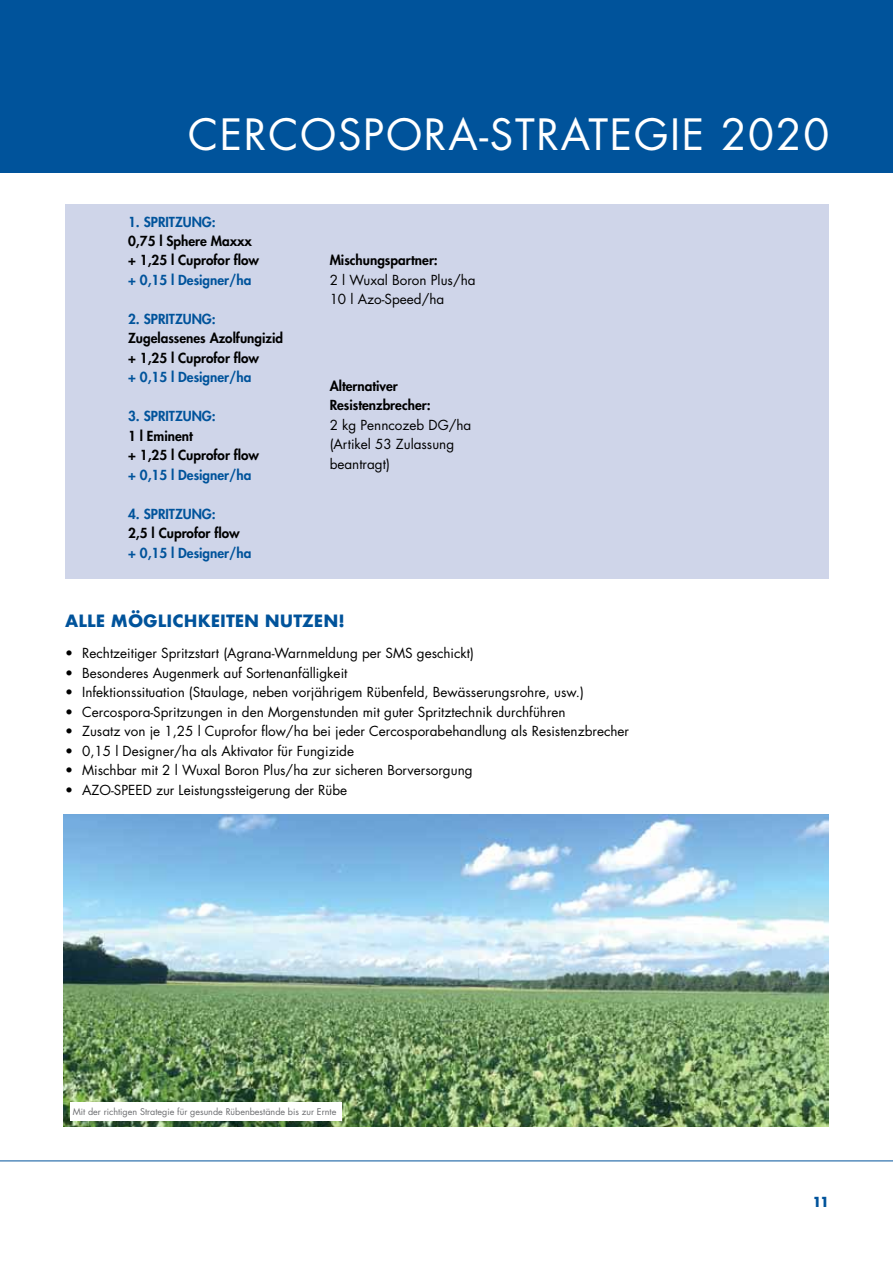
<style>
.page{position:relative;width:893px;height:1263px;background:#fff}
.page>*{position:absolute;margin:0;border:0;box-sizing:border-box;transform-origin:0 0}
.t1{font:42px "Futura";letter-spacing:.04em;color:#fff}
.t2{font:700 16.5px "Futura";color:#00539b}
.t3{font:13.5px/19.5px "Futura";color:#000}
.t4{font:800 13.5px/19.5px "Futura";color:#000}
.t5{font:800 13.5px "Futura";color:#00539b}
.t6{font:700 13.5px "Futura";color:#00539b}
.t7{font:9px "Futura";color:#6d6e71}
</style>
<div class="page">
<div style="left:0;top:0;width:893px;height:173px;background:#00539b"></div>
<hr style="left:0;top:1160px;width:893px;height:1px;background:#00539b">
<div style="left:65px;top:205px;width:763px;height:374px;background:#cfd5e9"></div>
<img style="left:64px;top:814px;width:765px;height:313px">
<div style="left:71px;top:1103px;width:271px;height:18px;background:#fff"></div>
<h1 class="t1" style="left:188px;top:105px;width:58px">Cerc</h1>
<h1 class="t1" style="left:300px;top:105px;width:240px">ospora-Strategie</h1>
<h1 class="t1" style="left:721px;top:105px;width:110px">2020</h1>
<p class="t5" style="left:128px;top:212px;width:89px">1. SPRITZUNG:</p>
<p class="t4" style="left:128px;top:231px;width:133px">0,75 l Sphere Maxxx + 1,25 l Cuprofor flow</p>
<p class="t5" style="left:128px;top:271px;width:125px">+ 0,15 l Designer/ha</p>
<p class="t5" style="left:128px;top:310px;width:89px">2. SPRITZUNG:</p>
<p class="t4" style="left:128px;top:328px;width:156px">Zugelassenes Azolfungizid + 1,25 l Cuprofor flow</p>
<p class="t5" style="left:128px;top:368px;width:125px">+ 0,15 l Designer/ha</p>
<p class="t5" style="left:128px;top:407px;width:89px">3. SPRITZUNG:</p>
<p class="t4" style="left:128px;top:426px;width:133px">1 l Eminent<br>+ 1,25 l Cuprofor flow</p>
<p class="t5" style="left:128px;top:466px;width:125px">+ 0,15 l Designer/ha</p>
<p class="t5" style="left:128px;top:505px;width:89px">4. SPRITZUNG:</p>
<p class="t4" style="left:128px;top:523px;width:113px">2,5 l Cuprofor flow</p>
<p class="t5" style="left:128px;top:544px;width:125px">+ 0,15 l Designer/ha</p>
<p class="t4" style="left:330px;top:250px;width:110px">Mischungspartner:</p>
<p class="t3" style="left:330px;top:270px;width:147px">2 l Wuxal Boron Plus/ha<br>10 l Azo-Speed/ha</p>
<p class="t4" style="left:330px;top:376px;width:102px">Alternativer<br>Resistenzbrecher:</p>
<p class="t3" style="left:330px;top:415px;width:143px">2 kg Penncozeb DG/ha (Artikel 53 Zulassung beantragt)</p>
<p class="t2" style="left:65px;top:609px;width:281px">ALLE MÖGLICHKEITEN NUTZEN!</p>
<p class="t3" style="left:65px;top:643px;width:410px">• Rechtzeitiger Spritzstart (Agrana-Warnmeldung per SMS geschickt)</p>
<p class="t3" style="left:65px;top:663px;width:284px">• Besonderes Augenmerk auf Sortenanfälligkeit</p>
<p class="t3" style="left:65px;top:682px;width:520px">• Infektionssituation (Staulage, neben vorjährigem Rübenfeld, Bewässerungsrohre, usw.)</p>
<p class="t3" style="left:65px;top:702px;width:502px">• Cercospora-Spritzungen in den Morgenstunden mit guter Spritztechnik durchführen</p>
<p class="t3" style="left:65px;top:721px;width:565px">• Zusatz von je 1,25 l Cuprofor flow/ha bei jeder Cercosporabehandlung als Resistenzbrecher</p>
<p class="t3" style="left:65px;top:741px;width:290px">• 0,15 l Designer/ha als Aktivator für Fungizide</p>
<p class="t3" style="left:65px;top:760px;width:409px">• Mischbar mit 2 l Wuxal Boron Plus/ha zur sicheren Borversorgung</p>
<p class="t3" style="left:65px;top:780px;width:284px">• AZO-SPEED zur Leistungssteigerung der Rübe</p>
<p class="t7" style="left:73px;top:1106px;width:265px">Mit der richtigen Strategie für gesunde Rübenbestände bis zur Ernte</p>
<p class="t6" style="left:812px;top:1192px;width:18px">11</p>
</div>
